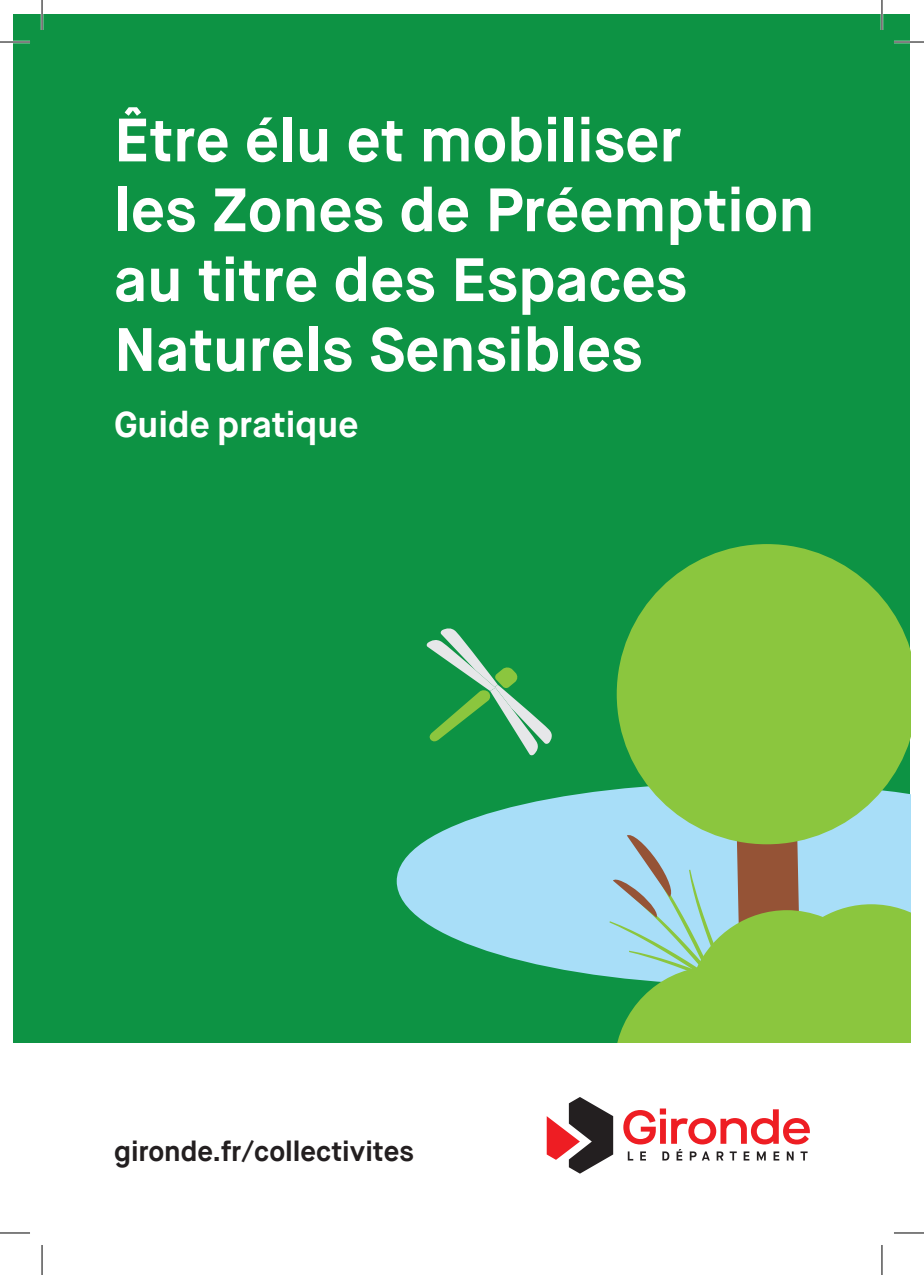
<style>
.page{position:relative;width:924px;height:1275px;background:#fff}
.page>*{position:absolute;margin:0;border:0;box-sizing:border-box;transform-origin:0 0}
.t1{font:700 61px/69.8px "Maison Neue";color:#fff}
.t2{font:700 36px "Maison Neue";color:#fff}
.t3{font:700 28px "Maison Neue";color:#231f20}
</style>
<div class="page">
<div style="left:14px;top:14px;width:895px;height:1028px;background:#0d9344"></div>
<svg style="left:396px;top:790px;width:213px;height:187px;fill:#a8def8"></svg>
<svg style="left:616px;top:544px;width:293px;height:168px;fill:#8bc63e"></svg>
<svg style="left:426px;top:628px;width:126px;height:127px"></svg>
<svg style="left:609px;top:712px;width:300px;height:330px;background:#8ec473"></svg>
<svg style="left:623px;top:1108px;width:186px;height:52px"></svg>
<svg style="left:546px;top:1097px;width:67px;height:76px"></svg>
<hr style="left:0;top:41px;width:30px;height:2px;background:#fff">
<hr style="left:893px;top:41px;width:30px;height:2px;background:#fff">
<hr style="left:41px;top:0;width:2px;height:30px;background:#fff">
<hr style="left:880px;top:0;width:2px;height:30px;background:#fff">
<hr style="left:0;top:42px;width:30px;height:1px;background:#000">
<hr style="left:893px;top:42px;width:30px;height:1px;background:#000">
<hr style="left:0;top:1232px;width:30px;height:1px;background:#000">
<hr style="left:893px;top:1232px;width:30px;height:1px;background:#000">
<hr style="left:42px;top:0;width:1px;height:30px;background:#000">
<hr style="left:42px;top:1245px;width:1px;height:30px;background:#000">
<hr style="left:881px;top:0;width:1px;height:30px;background:#000">
<hr style="left:881px;top:1245px;width:1px;height:30px;background:#000">
<p class="t1" style="left:114px;top:106px;width:701px">Être élu et mobiliser<br>les Zones de Préemption au titre des Espaces<br>Naturels Sensibles</p>
<p class="t2" style="left:114px;top:401px;width:246px">Guide pratique</p>
<p class="t3" style="left:114px;top:1133px;width:301px">gironde.fr/collectivites</p>
</div>
